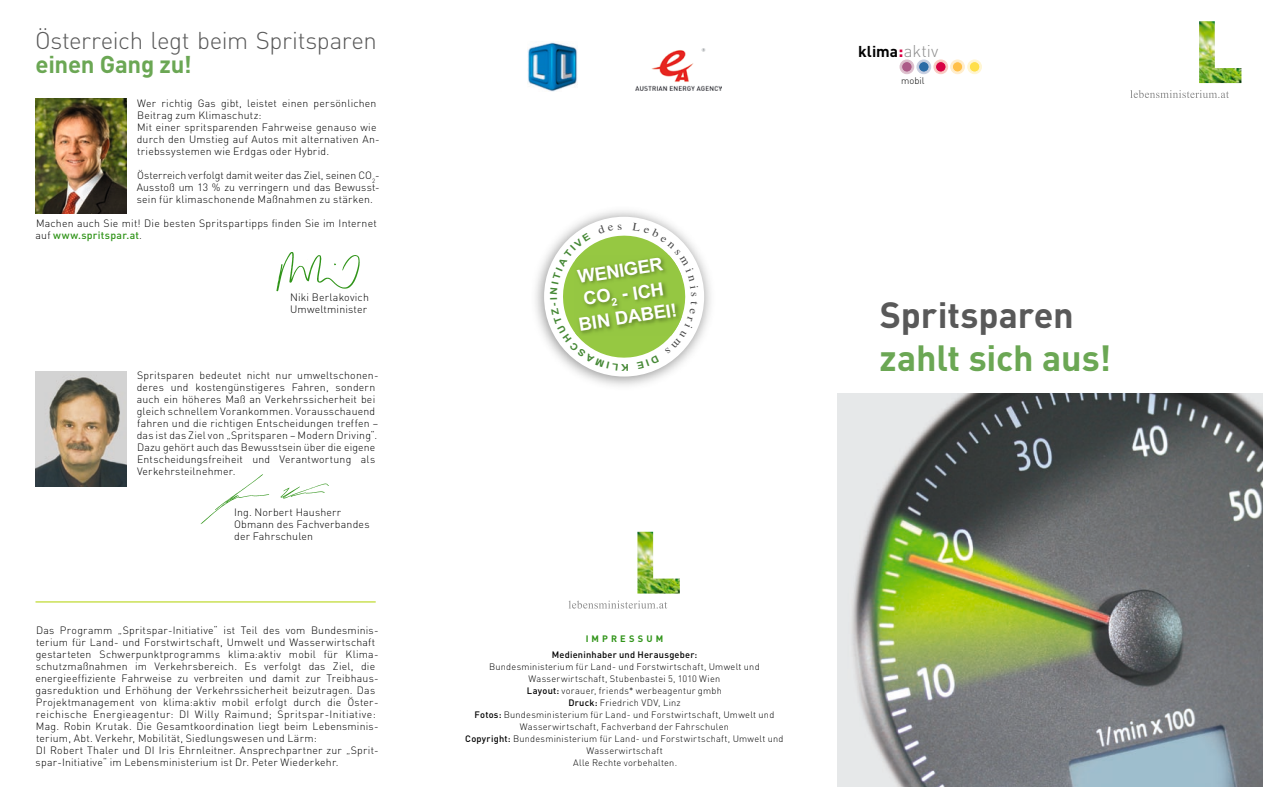
<style>
.page{position:relative;width:1263px;height:787px;background:#fff}
.page>*{position:absolute;margin:0;border:0;box-sizing:border-box;transform-origin:0 0}
.t1{font:700 36px "DIN";letter-spacing:-.005em;color:#6ba754}
.t2{font:700 36px "DIN";letter-spacing:-.005em;color:#595959}
.t3{font:300 24px "DIN";letter-spacing:-.015em;color:#595959}
.t4{font:700 24px "DIN";letter-spacing:-.015em;color:#6ba754}
.t5{font:700 18.3px/23.5px "Arial";color:#fff;text-align:center}
.t6{font:700 15.6px "DIN";color:#000}
.t7{font:300 10.5px/12px "DIN";letter-spacing:.02em;color:#000}
.t8{font:300 9.45px "DIN";color:#000}
.t9{font:300 9.3px/12px "DIN";letter-spacing:.025em;color:#000;text-align:center}
.t10{font:500 9.3px "DIN";letter-spacing:.025em;color:#000}
.t11{font:700 9.3px "DIN";letter-spacing:.34em;color:#309419}
.s1{font-weight:500;color:#309419}
.s2{font-weight:500}
.s3{font-size:17.7px;color:#d80043}
.s4{font-weight:300;font-size:16.8px;color:#8e8e8e}
</style>
<div class="page">
<img style="left:535px;top:210px;width:176px;height:176px">
<div style="left:544px;top:217px;width:160px;height:159px;background:#fff;border-radius:50%"></div>
<img style="left:36px;top:371px;width:91px;height:115px">
<img style="left:200px;top:474px;width:129px;height:50px">
<img style="left:36px;top:99px;width:91px;height:115px">
<hr style="left:36px;top:601px;width:340px;height:1px;background:#b0d100">
<svg style="left:568px;top:600px;width:99px;height:8px"></svg>
<img style="left:637px;top:532px;width:43px;height:61px">
<img style="left:636px;top:48px;width:85px;height:43px">
<img style="left:528px;top:42px;width:50px;height:50px">
<img style="left:838px;top:393px;width:425px;height:394px">
<div style="left:900px;top:60px;width:14px;height:14px;background:#ddc0cd;border-radius:50%"></div>
<div style="left:900px;top:60px;width:14px;height:14px;border:1px solid #ddc0cd;border-radius:50%"></div>
<div style="left:902px;top:62px;width:10px;height:10px;background:#ac5b88;border-radius:50%"></div>
<div style="left:901px;top:61px;width:11px;height:11px;border:1px solid #ddc0cd;border-radius:50%"></div>
<div style="left:934px;top:60px;width:14px;height:14px;background:#f8cbc3;border-radius:50%"></div>
<div style="left:934px;top:60px;width:14px;height:14px;border:1px solid #f8cbc3;border-radius:50%"></div>
<div style="left:935px;top:62px;width:11px;height:10px;background:#d80044;border-radius:50%"></div>
<div style="left:935px;top:61px;width:11px;height:11px;border:1px solid #f8cbc3;border-radius:50%"></div>
<div style="left:951px;top:60px;width:13px;height:14px;background:#ffeece;border-radius:50%"></div>
<div style="left:950px;top:60px;width:15px;height:14px;border:1px solid #ffeece;border-radius:50%"></div>
<div style="left:952px;top:62px;width:11px;height:10px;background:#ffc04a;border-radius:50%"></div>
<div style="left:952px;top:61px;width:11px;height:11px;border:1px solid #ffeece;border-radius:50%"></div>
<div style="left:968px;top:60px;width:13px;height:14px;background:#fff6d3;border-radius:50%"></div>
<div style="left:967px;top:60px;width:15px;height:14px;border:1px solid #fff6d3;border-radius:50%"></div>
<div style="left:969px;top:62px;width:11px;height:10px;background:#ffdf4a;border-radius:50%"></div>
<div style="left:969px;top:61px;width:11px;height:11px;border:1px solid #fff6d3;border-radius:50%"></div>
<div style="left:917px;top:60px;width:14px;height:14px;background:#c8cfe1;border-radius:50%"></div>
<div style="left:917px;top:60px;width:14px;height:14px;border:1px solid #c8cfe1;border-radius:50%"></div>
<div style="left:918px;top:62px;width:11px;height:10px;background:#2b6ba6;border-radius:50%"></div>
<div style="left:918px;top:61px;width:11px;height:11px;border:1px solid #c8cfe1;border-radius:50%"></div>
<svg style="left:1130px;top:90px;width:99px;height:8px"></svg>
<img style="left:1199px;top:21px;width:42px;height:62px">
<img style="left:276px;top:252px;width:84px;height:40px">
<svg style="left:550px;top:222px;width:148px;height:149px"></svg>
<h2 class="t3" style="left:35px;top:26px;width:343px">Österreich legt beim Spritsparen</h2>
<h2 class="t4" style="left:36px;top:49px;width:158px">einen Gang zu!</h2>
<p class="t7" style="left:137px;top:97px;width:244px">Wer richtig Gas gibt, leistet einen persönlichen Beitrag zum Klimaschutz:<br>Mit einer spritsparenden Fahrweise genauso wie durch den Umstieg auf Autos mit alternativen An&shy;triebssystemen wie Erdgas oder Hybrid.</p>
<p class="t7" style="left:137px;top:169px;width:245px;text-align:justify">Österreich verfolgt damit weiter das Ziel, seinen CO<sub>2</sub>- Ausstoß um 13 % zu verringern und das Bewusst&shy;sein für klimaschonende Maßnahmen zu stärken.</p>
<p class="t7" style="left:36px;top:217px;width:343px">Machen auch Sie mit! Die besten Spritspartipps finden Sie im Internet auf <span class="s1">www.spritspar.at</span>.</p>
<p class="t7" style="left:290px;top:291px;width:80px">Niki Berlakovich<br>Umweltminister</p>
<p class="t7" style="left:137px;top:369px;width:243px">Spritsparen bedeutet nicht nur umweltschonen&shy;deres und kostengünstigeres Fahren, sondern auch ein höheres Maß an Verkehrssicherheit bei gleich schnellem Vorankommen. Vorausschauend fahren und die richtigen Entscheidungen treffen – das ist das Ziel von „Spritsparen – Modern Driving“.<br>Dazu gehört auch das Bewusstsein über die eigene Entscheidungsfreiheit und Verantwortung als Verkehrsteilnehmer.</p>
<p class="t7" style="left:234px;top:506px;width:137px">Ing. Norbert Hausherr<br>Obmann des Fachverbandes der Fahrschulen</p>
<h3 class="t5" style="left:570px;top:266px;width:101px;rotate:-9deg">WENIGER<br>CO<sub>2</sub> - ICH<br>BIN DABEI!</h3>
<p class="t7" style="left:35px;top:623px;width:344px">Das Programm „Spritspar-Initiative“ ist Teil des vom Bundesminis&shy;terium für Land- und Forstwirtschaft, Umwelt und Wasserwirtschaft gestarteten Schwerpunktprogramms klima:aktiv mobil für Klima&shy;schutzmaßnahmen im Verkehrsbereich. Es verfolgt das Ziel, die energieeffiziente Fahrweise zu verbreiten und damit zur Treibhaus&shy;gasreduktion und Erhöhung der Verkehrssicherheit beizutragen. Das Projektmanagement von klima:aktiv mobil erfolgt durch die Öster&shy;reichische Energieagentur: DI Willy Raimund; Spritspar-Initiative:<br>Mag. Robin Krutak. Die Gesamtkoordination liegt beim Lebensminis&shy;terium, Abt. Verkehr, Mobilität, Siedlungswesen und Lärm:<br>DI Robert Thaler und DI Iris Ehrnleitner. Ansprechpartner zur „Sprit&shy;spar-Initiative“ im Lebensministerium ist Dr. Peter Wiederkehr.</p>
<p class="t11" style="left:586px;top:632px;width:79px">IMPRESSUM</p>
<p class="t10" style="left:552px;top:648px;width:147px">Medieninhaber und Herausgeber:</p>
<p class="t9" style="left:465px;top:660px;width:320px">Bundesministerium für Land- und Forstwirtschaft, Umwelt und Wasserwirtschaft, Stubenbastei 5, 1010 Wien<br><span class="s2">Layout:</span> vorauer, friends* werbeagentur gmbh<br><span class="s2">Druck:</span> Friedrich VDV, Linz<br><span class="s2">Fotos:</span> Bundesministerium für Land- und Forstwirtschaft, Umwelt und Wasserwirtschaft, Fachverband der Fahrschulen<br><span class="s2">Copyright:</span> Bundesministerium für Land- und Forstwirtschaft, Umwelt und Wasserwirtschaft<br>Alle Rechte vorbehalten.</p>
<h3 class="t6" style="left:858px;top:41px;width:81px">klima<span class="s3">:</span><span class="s4">aktiv</span></h3>
<p class="t8" style="left:901px;top:75px;width:25px">mobil</p>
<h1 class="t2" style="left:880px;top:291px;width:195px">Spritsparen</h1>
<h1 class="t1" style="left:880px;top:334px;width:233px">zahlt sich aus!</h1>
</div>
